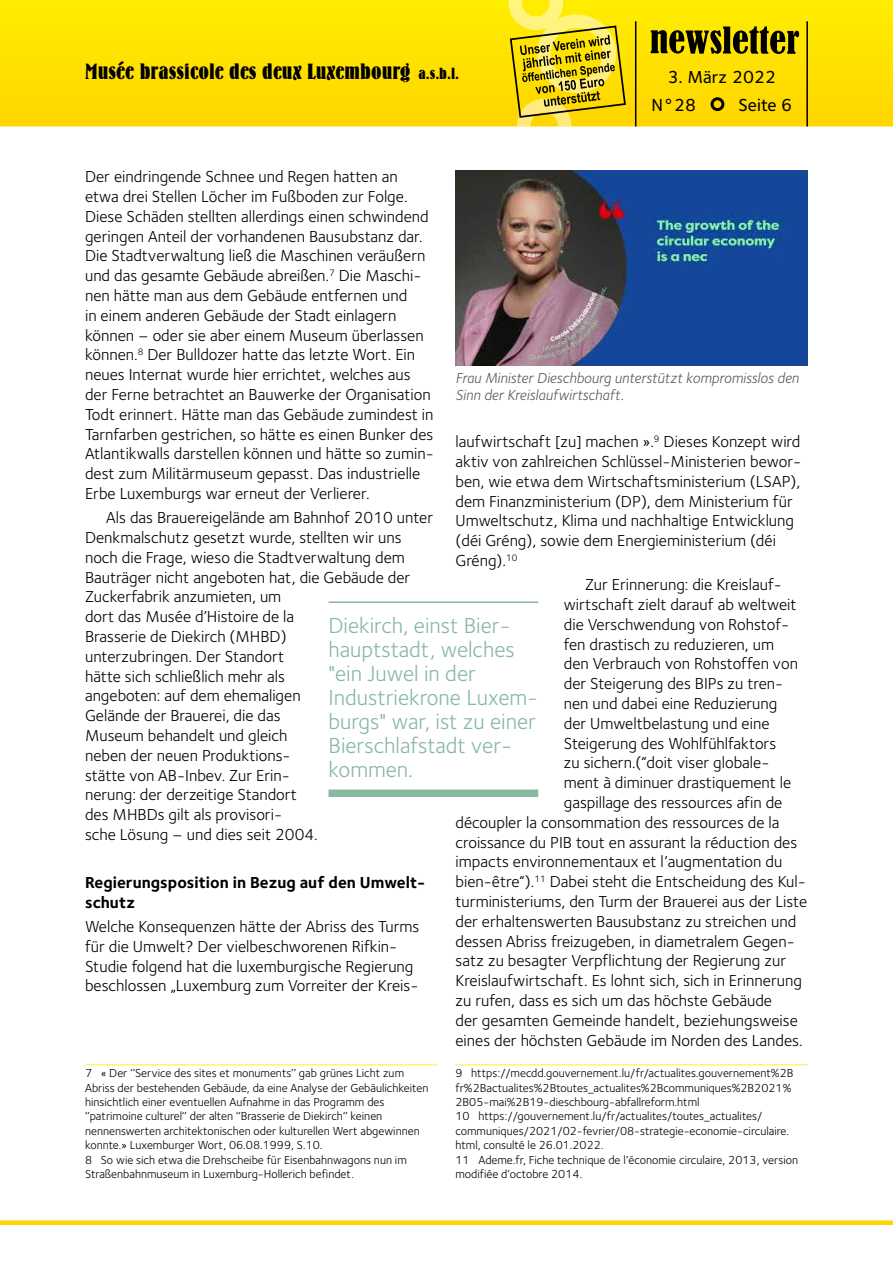
<style>
.page{position:relative;width:893px;height:1263px;background:#fff}
.page>*{position:absolute;margin:0;border:0;box-sizing:border-box;transform-origin:0 0}
.t1{font:22.5px/24px "Foundry Sterling Book CE";color:#89b8a0}
.t2{font:21.75px "Bernhard Bold Condensed BT";color:#000;scale:1.1 1}
.t3{font:18px/28.5px "Foundry Sterling Medium CE";color:#000}
.t4{font:16.5px/19.8px "Foundry Sterling Book CE";color:#000}
.t5{font:16.5px/19.8px "Foundry Sterling Bold CE";color:#000}
.t6{font:15px/16.5px "Foundry Sterling Book Italic CE";color:#58585a}
.t7{font:12px/14.4px "Foundry Sterling Book CE";color:#000}
.s1{font-size:15.75px;color:#ffd400}
</style>
<div class="page">
<svg style="left:0;top:0;width:893px;height:126px;background:#fee000"></svg>
<svg style="left:651px;top:26px;width:148px;height:28px;background:#7d7000"></svg>
<div style="left:712px;top:99px;width:11px;height:11px;background:#ffd400;border-radius:50%"></div>
<div style="left:711px;top:97px;width:13px;height:14px;border:3px solid #000;border-radius:50%"></div>
<div style="left:0;top:1220px;width:893px;height:5px;background:#ffd400"></div>
<hr style="left:806px;top:21px;width:2px;height:105px;background:#000">
<svg style="left:508px;top:0;width:129px;height:126px;background:#dbc41e"></svg>
<hr style="left:85px;top:1064px;width:352px;height:1px;background:#ffef44">
<hr style="left:455px;top:1064px;width:353px;height:1px;background:#ffef44">
<hr style="left:328px;top:601px;width:210px;height:2px;background:#89b8a0">
<div style="left:328px;top:789px;width:210px;height:8px;background:#89b8a0"></div>
<img style="left:455px;top:171px;width:353px;height:194px">
<h2 class="t2" style="left:85px;top:58px;width:342px">Musée brassicole des deux Luxembourg <span class="s1">a.s.b.l.</span></h2>
<p class="t3" style="left:651px;top:63px;width:126px;text-indent:16px">3. März 2022<br>N°28</p>
<p class="t3" style="left:738px;top:91px;width:55px">Seite 6</p>
<p class="t4" style="left:85px;top:167px;width:350px">Der eindringende Schnee und Regen hatten an etwa drei Stellen Löcher im Fußboden zur Folge.<br>Diese Schäden stellten allerdings einen schwindend geringen Anteil der vorhandenen Bausubstanz dar.<br>Die Stadtverwaltung ließ die Maschinen veräußern und das gesamte Gebäude abreißen.<sup>7</sup> Die Maschi&shy;nen hätte man aus dem Gebäude entfernen und<br>in einem anderen Gebäude der Stadt einlagern können – oder sie aber einem Museum überlassen können.<sup>8</sup> Der Bulldozer hatte das letzte Wort. Ein neues Internat wurde hier errichtet, welches aus der Ferne betrachtet an Bauwerke der Organisation Todt erinnert. Hätte man das Gebäude zumindest in Tarnfarben gestrichen, so hätte es einen Bunker des Atlantikwalls darstellen können und hätte so zumin&shy;dest zum Militärmuseum gepasst. Das industrielle Erbe Luxemburgs war erneut der Verlierer.</p>
<p class="t4" style="left:85px;top:508px;width:350px;text-indent:21px">Als das Brauereigelände am Bahnhof 2010 unter Denkmalschutz gesetzt wurde, stellten wir uns noch die Frage, wieso die Stadtverwaltung dem Bauträger nicht angeboten hat, die Gebäude der Zuckerfabrik anzumieten, um<br>dort das Musée d’Histoire de la<br>Brasserie de Diekirch (MHBD)<br>unterzubringen. Der Standort<br>hätte sich schließlich mehr als<br>angeboten: auf dem ehemaligen<br>Gelände der Brauerei, die das<br>Museum behandelt und gleich<br>neben der neuen Produktions-<br>stätte von AB-Inbev. Zur Erin-<br>nerung: der derzeitige Standort<br>des MHBDs gilt als provisori-<br>sche Lösung – und dies seit 2004.</p>
<p class="t5" style="left:85px;top:873px;width:342px">Regierungsposition in Bezug auf den Umwelt&shy;schutz</p>
<p class="t4" style="left:85px;top:917px;width:336px">Welche Konsequenzen hätte der Abriss des Turms für die Umwelt? Der vielbeschworenen Rifkin-Studie folgend hat die luxemburgische Regierung beschlossen „Luxemburg zum Vorreiter der Kreis-</p>
<p class="t6" style="left:455px;top:370px;width:345px">Frau Minister Dieschbourg unterstützt kompromisslos den<br>Sinn der Kreislaufwirtschaft.</p>
<p class="t4" style="left:455px;top:432px;width:347px">laufwirtschaft [zu] machen ».<sup>9</sup> Dieses Konzept wird aktiv von zahlreichen Schlüssel-Ministerien bewor&shy;ben, wie etwa dem Wirtschaftsministerium (LSAP), dem Finanzministerium (DP), dem Ministerium für Umweltschutz, Klima und nachhaltige Entwicklung (déi Gréng), sowie dem Energieministerium (déi Gréng).<sup>10</sup></p>
<p class="t4" style="left:585px;top:575px;width:198px">Zur Erinnerung: die Kreislauf-</p>
<p class="t4" style="left:564px;top:595px;width:234px">wirtschaft zielt darauf ab weltweit</p>
<p class="t4" style="left:564px;top:614px;width:227px">die Verschwendung von Rohstof-</p>
<p class="t4" style="left:564px;top:634px;width:212px">fen drastisch zu reduzieren, um</p>
<p class="t4" style="left:564px;top:654px;width:236px">den Verbrauch von Rohstoffen von</p>
<p class="t4" style="left:564px;top:674px;width:221px">der Steigerung des BIPs zu tren-</p>
<p class="t4" style="left:564px;top:694px;width:215px">nen und dabei eine Reduzierung</p>
<p class="t4" style="left:564px;top:713px;width:207px">der Umweltbelastung und eine</p>
<p class="t4" style="left:564px;top:733px;width:214px">Steigerung des Wohlfühlfaktors</p>
<p class="t4" style="left:564px;top:753px;width:207px">zu sichern.(“doit viser globale-</p>
<p class="t4" style="left:564px;top:773px;width:229px">ment à diminuer drastiquement le</p>
<p class="t4" style="left:564px;top:793px;width:220px">gaspillage des ressources afin de</p>
<p class="t4" style="left:455px;top:812px;width:325px">découpler la consommation des ressources de la</p>
<p class="t4" style="left:455px;top:832px;width:343px">croissance du PIB tout en assurant la réduction des</p>
<p class="t4" style="left:455px;top:852px;width:328px">impacts environnementaux et l’augmentation du</p>
<p class="t4" style="left:455px;top:872px;width:352px">bien-être“).<sup>11</sup> Dabei steht die Entscheidung des Kul-</p>
<p class="t4" style="left:455px;top:892px;width:353px">turministeriums, den Turm der Brauerei aus der Liste</p>
<p class="t4" style="left:455px;top:911px;width:342px">der erhaltenswerten Bausubstanz zu streichen und</p>
<p class="t4" style="left:455px;top:931px;width:341px">dessen Abriss freizugeben, in diametralem Gegen-</p>
<p class="t4" style="left:455px;top:951px;width:332px">satz zu besagter Verpflichtung der Regierung zur</p>
<p class="t4" style="left:455px;top:971px;width:348px">Kreislaufwirtschaft. Es lohnt sich, sich in Erinnerung</p>
<p class="t4" style="left:455px;top:991px;width:318px">zu rufen, dass es sich um das höchste Gebäude</p>
<p class="t4" style="left:455px;top:1010px;width:344px">der gesamten Gemeinde handelt, beziehungsweise</p>
<p class="t4" style="left:455px;top:1030px;width:349px">eines der höchsten Gebäude im Norden des Landes.</p>
<p class="t7" style="left:455px;top:1066px;width:344px">9 https://mecdd.gouvernement.lu/fr/actualites.gouvernement%2B fr%2Bactualites%2Btoutes_actualites%2Bcommuniques%2B2021% 2B05-mai%2B19-dieschbourg-abfallreform.html<br>10 https://gouvernement.lu/fr/actualites/toutes_actualites/ communiques/2021/02-fevrier/08-strategie-economie-circulaire. html, consulté le 26.01.2022.<br>11 Ademe.fr, Fiche technique de l’économie circulaire, 2013, version modifiée d’octobre 2014.</p>
<h1 class="t1" style="left:328px;top:613px;width:211px">Diekirch, einst Bier&shy;hauptstadt, welches "ein Juwel in der<br>Industriekrone Luxem&shy;burgs" war, ist zu einer<br>Bierschlafstadt ver&shy;kommen.</h1>
<p class="t7" style="left:85px;top:1066px;width:345px">7 « Der ‘’Service des sites et monuments’’ gab grünes Licht zum Abriss der bestehenden Gebäude, da eine Analyse der Gebäulichkeiten hinsichtlich einer eventuellen Aufnahme in das Programm des ‘‘patrimoine culturel‘‘ der alten ‘‘Brasserie de Diekirch‘‘ keinen nennenswerten architektonischen oder kulturellen Wert abgewinnen konnte.» Luxemburger Wort, 06.08.1999, S.10.<br>8 So wie sich etwa die Drehscheibe für Eisenbahnwagons nun im Straßenbahnmuseum in Luxemburg-Hollerich befindet.</p>
</div>
